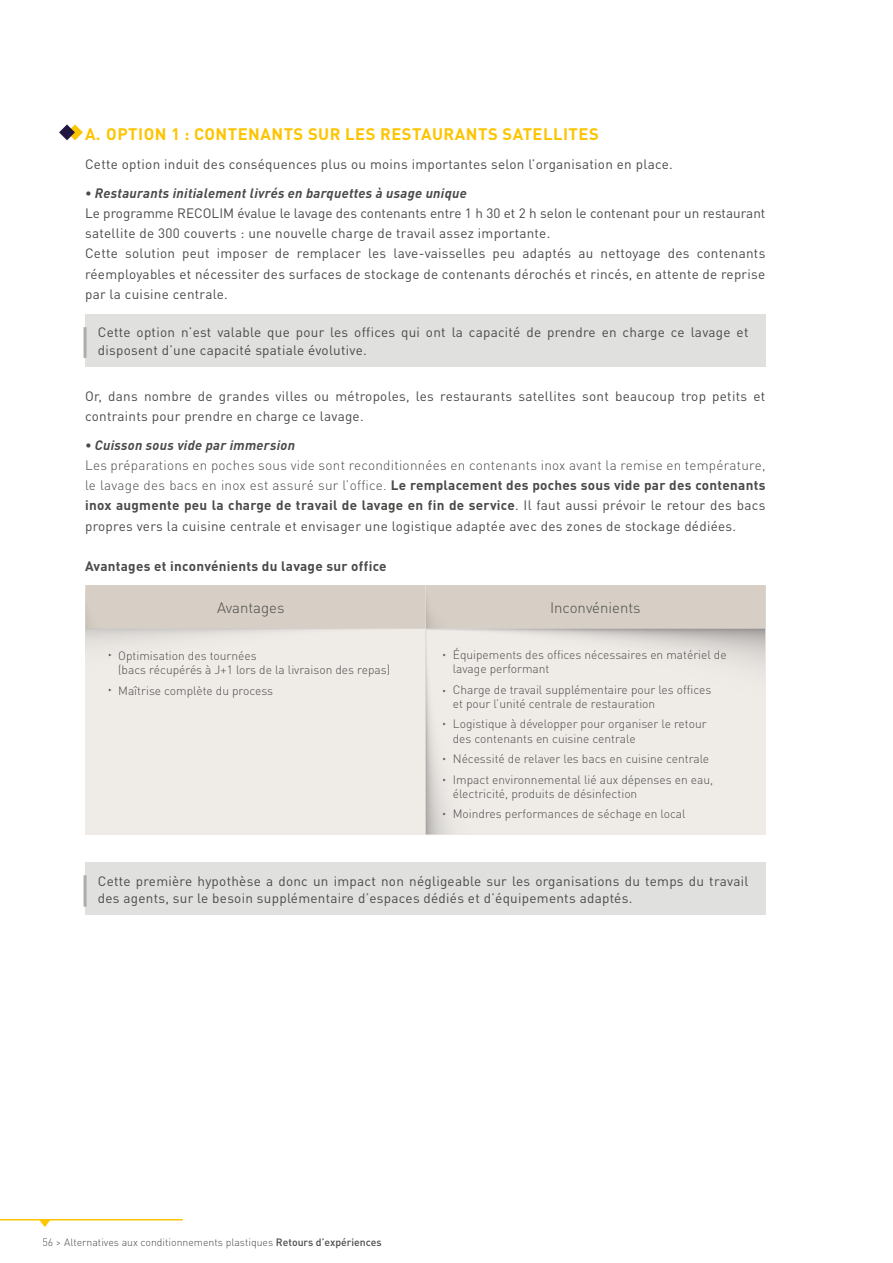
<style>
.page{position:relative;width:893px;height:1263px;background:#fff}
.page>*{position:absolute;margin:0;border:0;box-sizing:border-box;transform-origin:0 0}
.t1{font:700 16.5px "DINOT";letter-spacing:.03em;color:#fdc400}
.t2{font:300 15px "DINOT";color:#4a4a49}
.t3{font:13.5px/20.2px "DINOT";letter-spacing:.02em;color:#4a4a49}
.t4{font:300 13.5px/20.2px "DINOT";letter-spacing:.02em;color:#4a4a49;text-align:justify}
.t5{font:italic 700 13.5px "DINOT";letter-spacing:.02em;color:#4a4a49}
.t6{font:700 13.5px "DINOT";letter-spacing:.02em;color:#4a4a49}
.t7{font:300 12px/14.4px "DINOT";color:#4a4a49}
.t8{font:300 10.5px "DINOT";color:#4a4a49}
.s1{font-weight:700}
.s2{font-weight:400}
.s3{font-weight:500}
</style>
<div class="page">
<div style="left:85px;top:314px;width:680px;height:52px;background:#e0e0df"></div>
<hr style="left:84px;top:327px;width:3px;height:31px;background:#adadad">
<div style="left:85px;top:862px;width:680px;height:53px;background:#e0e0df"></div>
<hr style="left:84px;top:875px;width:3px;height:32px;background:#adadad">
<svg style="left:59px;top:124px;width:24px;height:16px"></svg>
<hr style="left:0;top:1219px;width:183px;height:1px;background:#fdc400">
<svg style="left:39px;top:1220px;width:11px;height:7px"></svg>
<svg style="left:85px;top:585px;width:680px;height:249px;background:#e9e5e0"></svg>
<p class="t1" style="left:85px;top:123px;width:515px">A. OPTION 1 : CONTENANTS SUR LES RESTAURANTS SATELLITES</p>
<p class="t3" style="left:85px;top:153px;width:589px">Cette option induit des conséquences plus ou moins importantes selon l’organisation en place.</p>
<p class="t5" style="left:85px;top:184px;width:383px">• Restaurants initialement livrés en barquettes à usage unique</p>
<p class="t3" style="left:85px;top:202px;width:682px">Le programme RECOLIM évalue le lavage des contenants entre 1 h 30 et 2 h selon le contenant pour un restaurant satellite de 300 couverts : une nouvelle charge de travail assez importante.<br>Cette solution peut imposer de remplacer les lave-vaisselles peu adaptés au nettoyage des contenants réemployables et nécessiter des surfaces de stockage de contenants dérochés et rincés, en attente de reprise par la cuisine centrale.</p>
<p class="t3" style="left:98px;top:323px;width:652px;line-height:17.2px">Cette option n’est valable que pour les offices qui ont la capacité de prendre en charge ce lavage et disposent d’une capacité spatiale évolutive.</p>
<p class="t3" style="left:85px;top:385px;width:682px">Or, dans nombre de grandes villes ou métropoles, les restaurants satellites sont beaucoup trop petits et contraints pour prendre en charge ce lavage.</p>
<p class="t5" style="left:85px;top:435px;width:211px">• Cuisson sous vide par immersion</p>
<p class="t4" style="left:85px;top:454px;width:682px">Les préparations en poches sous vide sont reconditionnées en contenants inox avant la remise en température, le lavage des bacs en inox est assuré sur l’office. <span class="s1">Le remplacement des poches sous vide par des contenants inox augmente peu la charge de travail de lavage en fin de service</span><span class="s2">. Il faut aussi prévoir le retour des bacs propres vers la cuisine centrale et envisager une logistique adaptée avec des zones de stockage dédiées.</span></p>
<p class="t6" style="left:85px;top:557px;width:303px">Avantages et inconvénients du lavage sur office</p>
<p class="t2" style="left:217px;top:597px;width:69px">Avantages</p>
<p class="t2" style="left:550px;top:597px;width:92px">Inconvénients</p>
<p class="t7" style="left:118px;top:648px;width:273px">Optimisation des tournées<br>(bacs récupérés à J+1 lors de la livraison des repas)</p>
<p class="t7" style="left:118px;top:683px;width:157px">Maîtrise complète du process</p>
<p class="t7" style="left:453px;top:647px;width:275px">Équipements des offices nécessaires en matériel de lavage performant</p>
<p class="t7" style="left:453px;top:682px;width:260px">Charge de travail supplémentaire pour les offices et pour l’unité centrale de restauration</p>
<p class="t7" style="left:453px;top:716px;width:255px">Logistique à développer pour organiser le retour des contenants en cuisine centrale</p>
<p class="t7" style="left:453px;top:748px;width:262px;line-height:20.4px">Nécessité de relaver les bacs en cuisine centrale<br>Impact environnemental lié aux dépenses en eau,</p>
<p class="t7" style="left:453px;top:783px;width:234px;line-height:20.4px">électricité, produits de désinfection<br>Moindres performances de séchage en local</p>
<p class="t3" style="left:98px;top:871px;width:652px;line-height:17.2px">Cette première hypothèse a donc un impact non négligeable sur les organisations du temps du travail des agents, sur le besoin supplémentaire d’espaces dédiés et d’équipements adaptés.</p>
<p class="t8" style="left:43px;top:1235px;width:341px">56 &gt; Alternatives aux conditionnements plastiques <span class="s3">Retours d’expériences</span></p>
</div>
